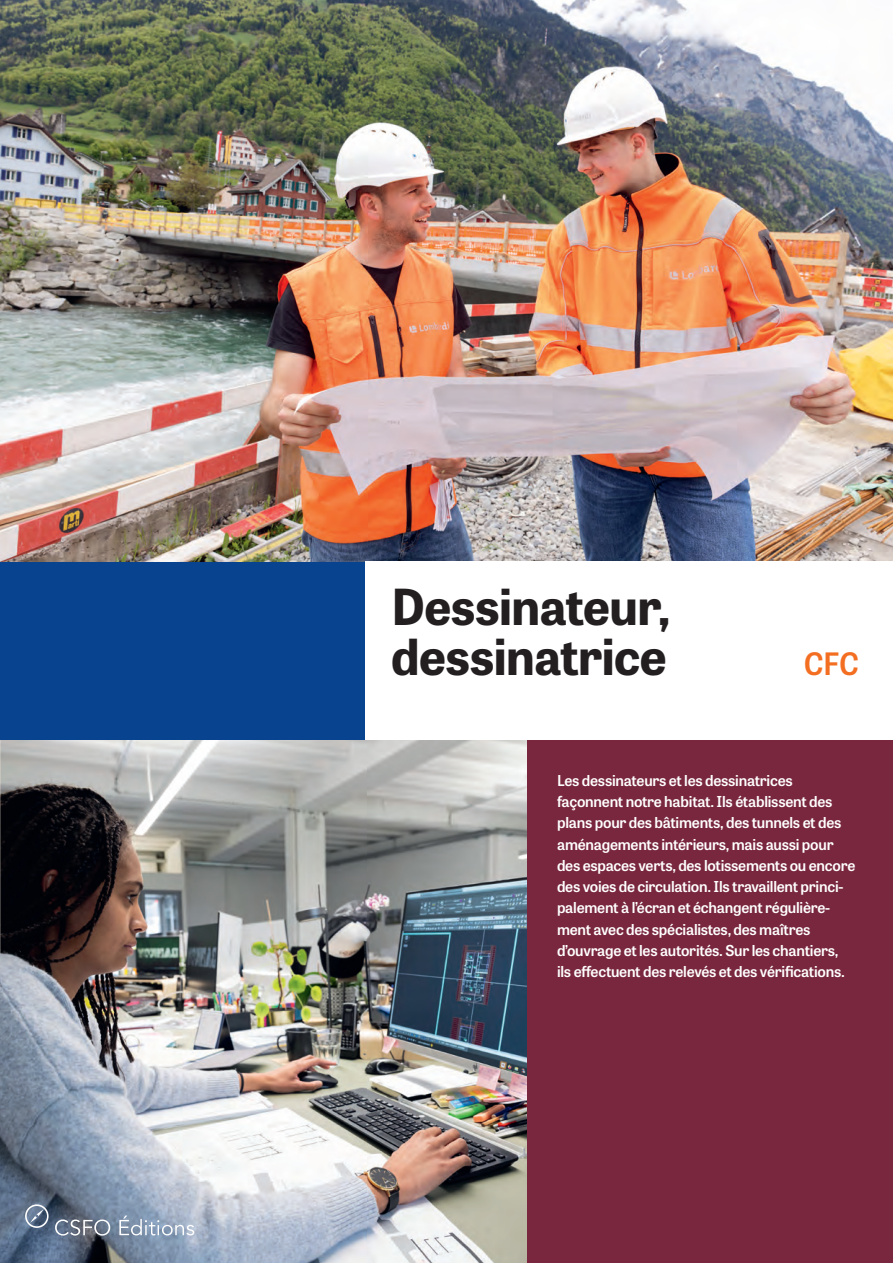
<style>
.page{position:relative;width:893px;height:1263px;background:#fff}
.page>*{position:absolute;margin:0;border:0;box-sizing:border-box;transform-origin:0 0}
.t1{font:700 49.5px/49.5px "Tablet Gothic";letter-spacing:-.01em;color:#231f20}
.t2{font:600 30.75px "Tablet Gothic";color:#f36e21}
.t3{font:600 15px/21.3px "Tablet Gothic";letter-spacing:-.015em;color:#fff}
</style>
<div class="page">
<img style="left:0;top:740px;width:527px;height:523px">
<div style="left:0;top:561px;width:366px;height:179px;background:#07438f"></div>
<div style="left:527px;top:740px;width:366px;height:523px;background:#79273e"></div>
<svg style="left:55px;top:1219px;width:55px;height:16px"></svg>
<svg style="left:25px;top:1204px;width:24px;height:24px"></svg>
<svg style="left:119px;top:1215px;width:75px;height:20px"></svg>
<img style="left:0;top:0;width:893px;height:561px">
<h1 class="t1" style="left:391px;top:580px;width:281px">Dessinateur, dessinatrice</h1>
<h2 class="t2" style="left:804px;top:642px;width:57px">CFC</h2>
<p class="t3" style="left:557px;top:769px;width:300px">Les dessinateurs et les dessinatrices façonnent notre habitat. Ils établissent des plans pour des bâtiments, des tunnels et des aménagements intérieurs, mais aussi pour des espaces verts, des lotissements ou encore des voies de circulation. Ils travaillent princi&shy;palement à l’écran et échangent régulière&shy;ment avec des spécialistes, des maîtres d’ouvrage et les autorités. Sur les chantiers, ils effectuent des relevés et des vérifications.</p>
</div>
